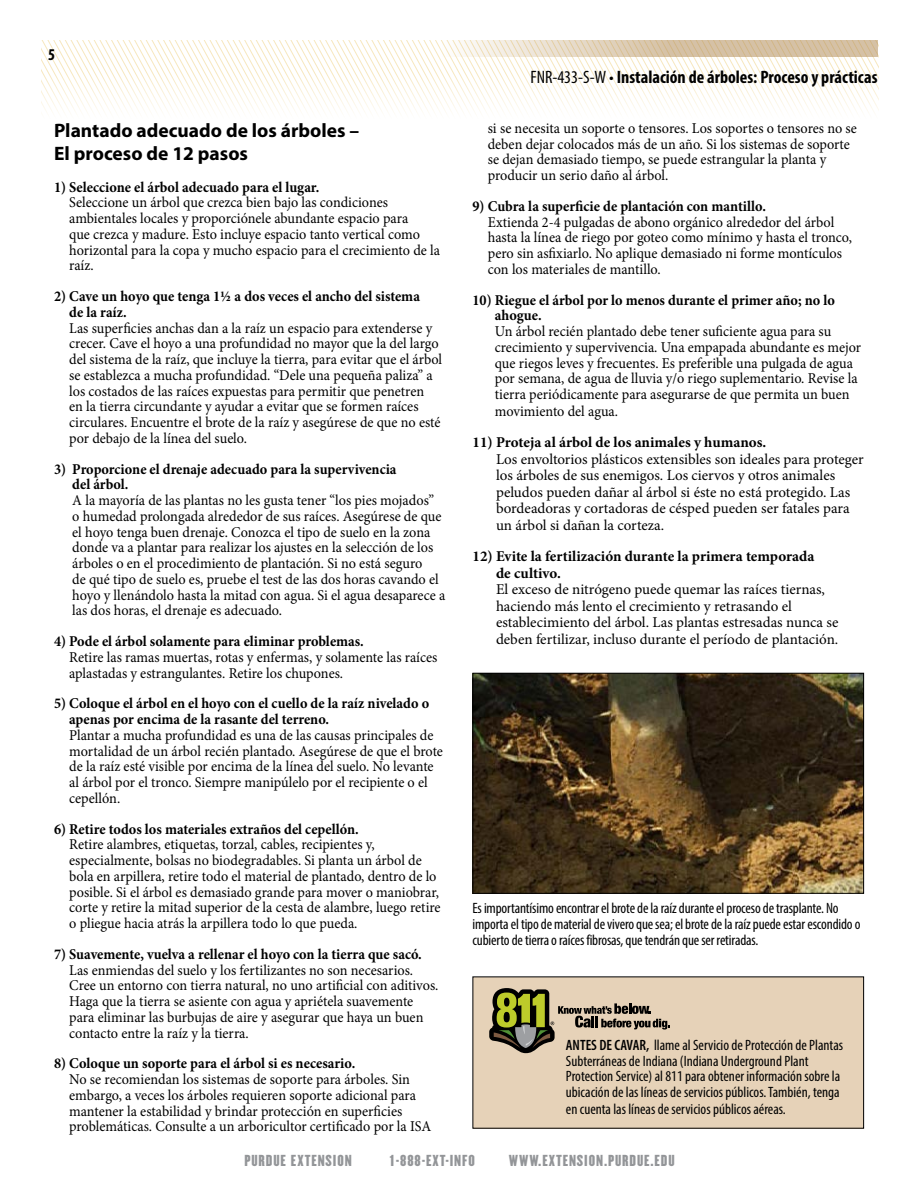
<style>
.page{position:relative;width:918px;height:1188px;background:#fff}
.page>*{position:absolute;margin:0;border:0;box-sizing:border-box;transform-origin:0 0}
.Heading_1{font:700 19.5px/23.4px "Myriad Pro";color:#000}
.t1{font:700 condensed 18px "Myriad Pro";color:#000}
.t2{font:700 condensed 16.5px "Myriad Pro";color:#000}
.t3{font:15px/15.8px "Minion Pro";color:#000;scale:.95 1}
.t4{font:15px/16.5px "Minion Pro";color:#000}
.Text{font:condensed 15px/15.9px "Myriad Pro";letter-spacing:-.005em;color:#000}
.t5{font:13.95px "Champion Liteweight";letter-spacing:.06em;color:#939598;scale:1.05 1}
.s1{font-weight:700}
.s2{font-weight:400}
.s3{font-weight:600}
</style>
<div class="page">
<svg style="left:41px;top:40px;width:837px;height:72px"></svg>
<svg style="left:279px;top:40px;width:599px;height:17px"></svg>
<div style="left:473px;top:977px;width:391px;height:151px;background:#e6d2b8"></div>
<svg style="left:489px;top:988px;width:181px;height:65px"></svg>
<img style="left:474px;top:675px;width:388px;height:217px">
<div style="left:472px;top:673px;width:392px;height:221px;border:1px solid #000"></div>
<p class="t2" style="left:48px;top:45px;width:9px">5</p>
<p class="Heading_1" style="left:54px;top:118px;width:307px">Plantado adecuado de los árboles –<br>El proceso de 12 pasos</p>
<p class="t3" style="left:69px;top:179px;width:392px;text-indent:-15px"><span class="s1">1) Seleccione el árbol adecuado para el lugar.<br></span>Seleccione un árbol que crezca bien bajo las condiciones ambientales locales y proporciónele abundante espacio para<br>que crezca y madure. Esto incluye espacio tanto vertical como horizontal para la copa y mucho espacio para el crecimiento de la raíz.</p>
<p class="t3" style="left:69px;top:288px;width:394px;text-indent:-15px"><span class="s1">2) Cave un hoyo que tenga 1½ a dos veces el ancho del sistema<br>de la raíz.<br></span>Las superficies anchas dan a la raíz un espacio para extenderse y crecer. Cave el hoyo a una profundidad no mayor que la del largo del sistema de la raíz, que incluye la tierra, para evitar que el árbol se establezca a mucha profundidad. “Dele una pequeña paliza” a los costados de las raíces expuestas para permitir que penetren<br>en la tierra circundante y ayudar a evitar que se formen raíces circulares. Encuentre el brote de la raíz y asegúrese de que no esté por debajo de la línea del suelo.</p>
<p class="t3" style="left:72px;top:461px;width:394px;text-indent:-18px"><span class="s1">3) Proporcione el drenaje adecuado para la supervivencia<br>del árbol.<br></span>A la mayoría de las plantas no les gusta tener “los pies mojados”<br>o humedad prolongada alrededor de sus raíces. Asegúrese de que el hoyo tenga buen drenaje. Conozca el tipo de suelo en la zona donde va a plantar para realizar los ajustes en la selección de los árboles o en el procedimiento de plantación. Si no está seguro<br>de qué tipo de suelo es, pruebe el test de las dos horas cavando el hoyo y llenándolo hasta la mitad con agua. Si el agua desaparece a las dos horas, el drenaje es adecuado.</p>
<p class="t3" style="left:69px;top:633px;width:389px;text-indent:-15px"><span class="s1">4) Pode el árbol solamente para eliminar problemas.<br></span>Retire las ramas muertas, rotas y enfermas, y solamente las raíces aplastadas y estrangulantes. Retire los chupones.</p>
<p class="t3" style="left:69px;top:696px;width:395px;text-indent:-15px"><span class="s1">5) Coloque el árbol en el hoyo con el cuello de la raíz nivelado o apenas por encima de la rasante del terreno.<br></span>Plantar a mucha profundidad es una de las causas principales de mortalidad de un árbol recién plantado. Asegúrese de que el brote de la raíz esté visible por encima de la línea del suelo. No levante al árbol por el tronco. Siempre manipúlelo por el recipiente o el cepellón.</p>
<p class="t3" style="left:69px;top:821px;width:392px;text-indent:-15px"><span class="s1">6) Retire todos los materiales extraños del cepellón.<br></span>Retire alambres, etiquetas, torzal, cables, recipientes y, especialmente, bolsas no biodegradables. Si planta un árbol de bola en arpillera, retire todo el material de plantado, dentro de lo posible. Si el árbol es demasiado grande para mover o maniobrar, corte y retire la mitad superior de la cesta de alambre, luego retire o pliegue hacia atrás la arpillera todo lo que pueda.</p>
<p class="t3" style="left:69px;top:946px;width:390px;text-indent:-15px"><span class="s1">7) Suavemente, vuelva a rellenar el hoyo con la tierra que sacó.<br></span>Las enmiendas del suelo y los fertilizantes no son necesarios.<br>Cree un entorno con tierra natural, no uno artificial con aditivos.<br>Haga que la tierra se asiente con agua y apriétela suavemente para eliminar las burbujas de aire y asegurar que haya un buen contacto entre la raíz y la tierra.</p>
<p class="t3" style="left:69px;top:1056px;width:383px;text-indent:-15px"><span class="s1">8) Coloque un soporte para el árbol si es necesario.<br></span>No se recomiendan los sistemas de soporte para árboles. Sin embargo, a veces los árboles requieren soporte adicional para mantener la estabilidad y brindar protección en superficies problemáticas. Consulte a un arboricultor certificado por la ISA</p>
<p class="t1" style="left:530px;top:65px;width:349px"><span class="s2">FNR-433-S-W •</span> Instalación de árboles: Proceso y prácticas</p>
<p class="t3" style="left:488px;top:120px;width:390px">si se necesita un soporte o tensores. Los soportes o tensores no se deben dejar colocados más de un año. Si los sistemas de soporte se dejan demasiado tiempo, se puede estrangular la planta y producir un serio daño al árbol.</p>
<p class="t3" style="left:488px;top:198px;width:385px;text-indent:-15px"><span class="s1">9) Cubra la superficie de plantación con mantillo.<br></span>Extienda 2-4 pulgadas de abono orgánico alrededor del árbol hasta la línea de riego por goteo como mínimo y hasta el tronco, pero sin asfixiarlo. No aplique demasiado ni forme montículos con los materiales de mantillo.</p>
<p class="t3" style="left:495px;top:292px;width:387px;text-indent:-22px"><span class="s1">10) Riegue el árbol por lo menos durante el primer año; no lo ahogue.<br></span>Un árbol recién plantado debe tener suficiente agua para su crecimiento y supervivencia. Una empapada abundante es mejor que riegos leves y frecuentes. Es preferible una pulgada de agua por semana, de agua de lluvia y/o riego suplementario. Revise la tierra periódicamente para asegurarse de que permita un buen movimiento del agua.</p>
<p class="t4" style="left:496px;top:434px;width:369px;text-indent:-24px"><span class="s1">11) Proteja al árbol de los animales y humanos.<br></span>Los envoltorios plásticos extensibles son ideales para proteger los árboles de sus enemigos. Los ciervos y otros animales peludos pueden dañar al árbol si éste no está protegido. Las bordeadoras y cortadoras de césped pueden ser fatales para un árbol si dañan la corteza.</p>
<p class="t4" style="left:496px;top:548px;width:344px;text-indent:-24px"><span class="s1">12) Evite la fertilización durante la primera temporada<br>de cultivo.<br></span>El exceso de nitrógeno puede quemar las raíces tiernas, haciendo más lento el crecimiento y retrasando el establecimiento del árbol. Las plantas estresadas nunca se deben fertilizar, incluso durante el período de plantación.</p>
<p class="Text" style="left:472px;top:900px;width:390px">Es importantísimo encontrar el brote de la raíz durante el proceso de trasplante. No importa el tipo de material de vivero que sea; el brote de la raíz puede estar escondido o cubierto de tierra o raíces fibrosas, que tendrán que ser retiradas.</p>
<p class="Text" style="left:566px;top:1037px;width:279px"><span class="s3">ANTES DE CAVAR,</span> llame al Servicio de Protección de Plantas Subterráneas de Indiana (Indiana Underground Plant Protection Service) al 811 para obtener información sobre la ubicación de las líneas de servicios públicos. También, tenga en cuenta las líneas de servicios públicos aéreas.</p>
<p class="t5" style="left:244px;top:1149px;width:104px">PURDUE EXTENSION</p>
<p class="t5" style="left:390px;top:1149px;width:82px">1-888-EXT-INFO</p>
<p class="t5" style="left:509px;top:1149px;width:159px">WWW.EXTENSION.PURDUE.EDU</p>
</div>
